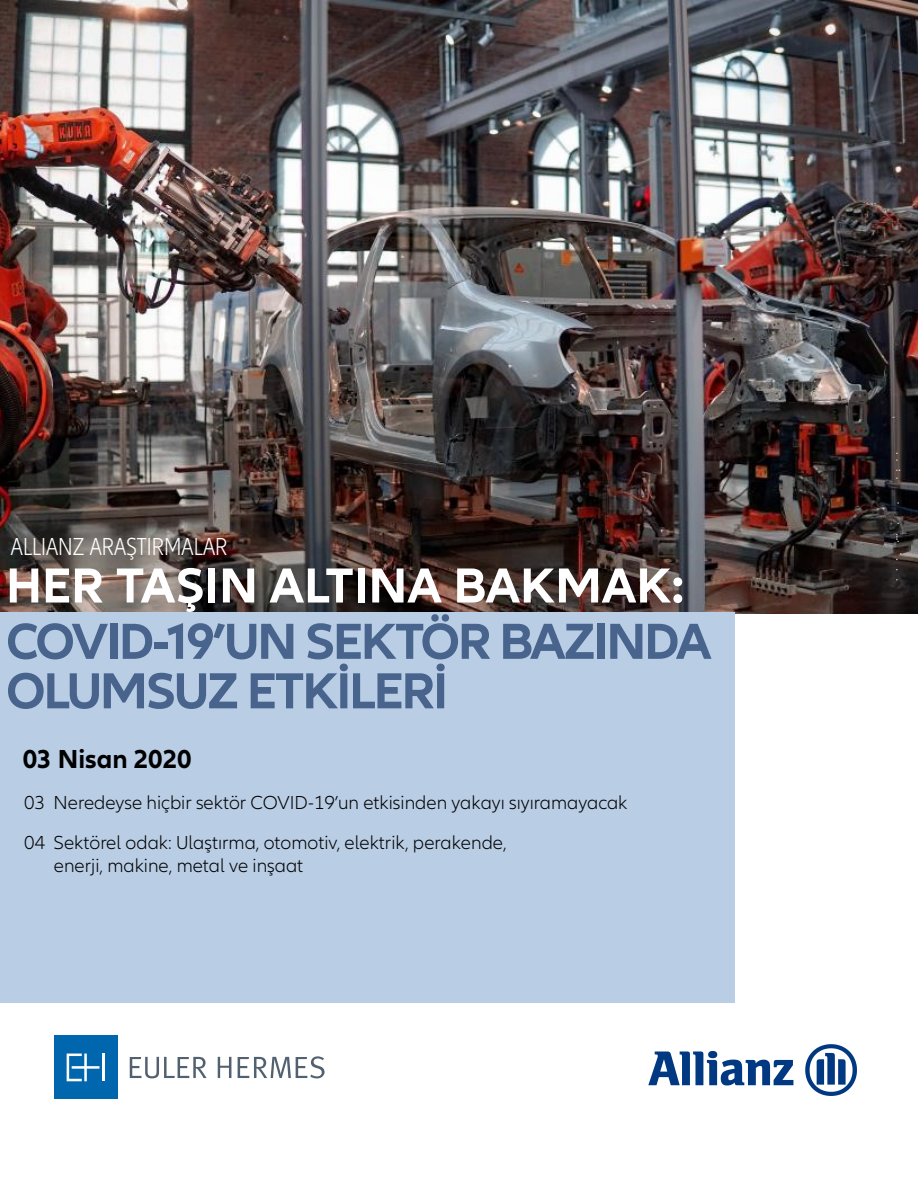
<style>
.page{position:relative;width:918px;height:1188px;background:#fff}
.page>*{position:absolute;margin:0;border:0;box-sizing:border-box;transform-origin:0 0}
.t1{font:700 52.5px/49.5px "Allianz Neo";letter-spacing:-.04em;color:#49648c}
.t2{font:700 51px "Allianz Neo";color:#fff}
.t3{font:700 27px "Allianz Neo";color:#000}
.t4{font:300 condensed 25.5px "Allianz Neo";color:#fff}
.t5{font:300 19.5px/39.6px "Allianz Neo";color:#000}
</style>
<div class="page">
<img style="left:0;top:0;width:918px;height:613px">
<div style="left:0;top:613px;width:735px;height:390px;background:#b9cde5"></div>
<img style="left:892px;top:447px;width:11px;height:138px">
<div style="left:54px;top:1036px;width:63px;height:63px;background:#0066ad"></div>
<hr style="left:102px;top:1054px;width:3px;height:27px;background:#fff">
<svg style="left:67px;top:1054px;width:32px;height:27px"></svg>
<svg style="left:130px;top:1057px;width:77px;height:21px"></svg>
<svg style="left:218px;top:1057px;width:13px;height:21px"></svg>
<svg style="left:238px;top:1056px;width:87px;height:22px"></svg>
<svg style="left:648px;top:1051px;width:145px;height:35px"></svg>
<svg style="left:805px;top:1044px;width:52px;height:52px"></svg>
<h3 class="t4" style="left:11px;top:532px;width:218px">ALLIANZ ARAŞTIRMALAR</h3>
<h2 class="t2" style="left:6px;top:556px;width:680px">HER TAŞIN ALTINA BAKMAK:</h2>
<h1 class="t1" style="left:6px;top:618px;width:707px">COVID-19’UN SEKTÖR BAZINDA<br>OLUMSUZ ETKİLERİ</h1>
<h3 class="t3" style="left:23px;top:744px;width:170px">03 Nisan 2020</h3>
<p class="t5" style="left:24px;top:783px;width:605px">03 Neredeyse hiçbir sektör COVID-19’un etkisinden yakayı sıyıramayacak<br>04 Sektörel odak: Ulaştırma, otomotiv, elektrik, perakende,</p>
<p class="t5" style="left:54px;top:846px;width:251px">enerji, makine, metal ve inşaat</p>
</div>
